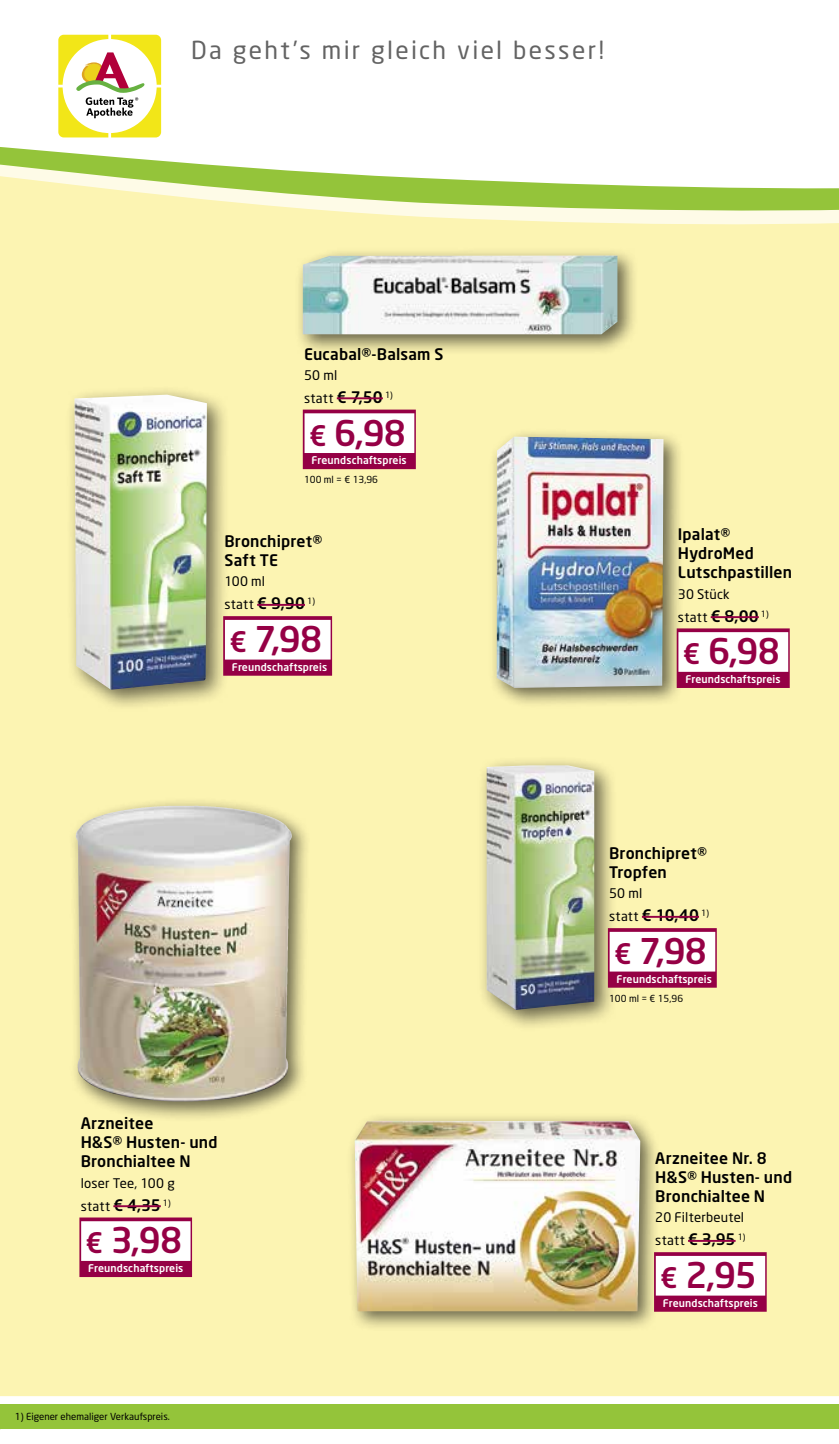
<style>
.page{position:relative;width:839px;height:1444px;background:#fff}
.page>*{position:absolute;margin:0;border:0;box-sizing:border-box;transform-origin:0 0}
.t1{font:500 35px "Neo Sans";letter-spacing:-.025em;color:#950045}
.t2{font:24.5px "Neo Sans";letter-spacing:.095em;color:#636363}
.t3{font:500 15.75px/19.2px "Neo Sans";letter-spacing:.01em;color:#000}
.t4{font:13.12px/22.8px "Neo Sans";letter-spacing:.015em;color:#000}
.t5{font:500 10.5px "Neo Sans";letter-spacing:.01em;color:#fff}
.t6{font:9.62px "Neo Sans";color:#000}
.s1{font-weight:500;font-size:15.75px}
.s2{font-size:28px}
.s3{font-weight:400;font-size:13.12px}
</style>
<div class="page">
<div style="left:0;top:1404px;width:838px;height:25px;background:#94c43a"></div>
<svg style="left:838px;top:1404px;width:1px;height:25px"></svg>
<div style="left:0;top:229px;width:838px;height:1167px;background:#fcf4b2"></div>
<hr style="left:0;top:226px;width:838px;height:3px;background:#fcf4b2">
<svg style="left:0;top:74px;width:838px;height:152px"></svg>
<svg style="left:58px;top:35px;width:103px;height:102px"></svg>
<div style="left:65px;top:385px;width:165px;height:327px;background:#000;opacity:.6"></div>
<img style="left:74px;top:395px;width:133px;height:295px">
<div style="left:223px;top:616px;width:109px;height:60px;background:#950045"></div>
<div style="left:225px;top:620px;width:105px;height:39px;background:#fff"></div>
<hr style="left:257px;top:604px;width:48px;height:2px;background:#950045">
<div style="left:477px;top:756px;width:140px;height:276px;background:#000;opacity:.6"></div>
<img style="left:486px;top:765px;width:108px;height:245px">
<div style="left:607px;top:928px;width:109px;height:59px;background:#950045"></div>
<div style="left:609px;top:932px;width:106px;height:39px;background:#fff"></div>
<hr style="left:641px;top:916px;width:57px;height:2px;background:#950045">
<div style="left:346px;top:1112px;width:315px;height:220px;background:#000;opacity:.6"></div>
<img style="left:354px;top:1121px;width:286px;height:190px">
<div style="left:654px;top:1252px;width:112px;height:59px;background:#950045"></div>
<div style="left:655px;top:1256px;width:110px;height:39px;background:#fff"></div>
<hr style="left:688px;top:1240px;width:47px;height:1px;background:#950045">
<div style="left:488px;top:428px;width:196px;height:281px;background:#000;opacity:.6"></div>
<img style="left:496px;top:437px;width:167px;height:251px">
<div style="left:676px;top:628px;width:113px;height:60px;background:#950045"></div>
<div style="left:678px;top:632px;width:110px;height:40px;background:#fff"></div>
<hr style="left:710px;top:616px;width:48px;height:2px;background:#950045">
<div style="left:303px;top:409px;width:113px;height:60px;background:#950045"></div>
<div style="left:304px;top:413px;width:110px;height:40px;background:#fff"></div>
<hr style="left:337px;top:397px;width:46px;height:2px;background:#950045">
<div style="left:295px;top:247px;width:343px;height:108px;background:#000;opacity:.6"></div>
<img style="left:303px;top:255px;width:314px;height:79px">
<div style="left:68px;top:797px;width:244px;height:325px;background:#000;opacity:.6"></div>
<img style="left:75px;top:806px;width:117px;height:282px">
<div style="left:79px;top:1217px;width:113px;height:60px;background:#950045"></div>
<div style="left:81px;top:1221px;width:109px;height:40px;background:#fff"></div>
<hr style="left:113px;top:1205px;width:48px;height:2px;background:#950045">
<h2 class="t2" style="left:191px;top:35px;width:414px">Da geht’s mir gleich viel besser!</h2>
<p class="t3" style="left:304px;top:344px;width:141px">Eucabal®-Balsam S</p>
<p class="t4" style="left:304px;top:363px;width:90px">50 ml<br>statt <span class="s1">€ 7,50</span> <sup>1)</sup></p>
<h1 class="t1" style="left:309px;top:410px;width:98px"><span class="s2">€</span> 6,98</h1>
<p class="t5" style="left:311px;top:454px;width:97px">Freundschaftspreis</p>
<p class="t6" style="left:304px;top:473px;width:76px">100 ml = € 13,96</p>
<p class="t3" style="left:224px;top:531px;width:99px">Bronchipret®<br>Saft TE</p>
<p class="t4" style="left:224px;top:570px;width:92px">100 ml<br>statt <span class="s1">€ 9,90</span> <sup>1)</sup></p>
<h1 class="t1" style="left:229px;top:617px;width:94px"><span class="s2">€</span> 7,98</h1>
<p class="t5" style="left:232px;top:660px;width:97px">Freundschaftspreis</p>
<p class="t3" style="left:81px;top:1113px;width:138px">Arzneitee<br>H&amp;S® Husten- und<br>Bronchialtee N</p>
<p class="t4" style="left:81px;top:1171px;width:96px">loser Tee, 100 g statt <span class="s1">€ 4,35</span> <sup>1)</sup></p>
<h1 class="t1" style="left:86px;top:1218px;width:98px"><span class="s2">€</span> 3,98</h1>
<p class="t5" style="left:88px;top:1261px;width:97px">Freundschaftspreis</p>
<p class="t6" style="left:15px;top:1411px;width:156px">1) Eigener ehemaliger Verkaufspreis.</p>
<p class="t3" style="left:677px;top:524px;width:116px">Ipalat®<br>HydroMed<br>Lutschpastillen</p>
<p class="t4" style="left:677px;top:582px;width:92px">30 Stück<br>statt <span class="s1">€ 8,00</span> <sup>1)</sup></p>
<h1 class="t1" style="left:682px;top:629px;width:98px"><span class="s2">€</span> 6,98</h1>
<p class="t5" style="left:685px;top:673px;width:97px">Freundschaftspreis</p>
<p class="t3" style="left:609px;top:843px;width:99px">Bronchipret®<br>Tropfen</p>
<p class="t4" style="left:609px;top:882px;width:35px">50 ml</p>
<p class="t3" style="left:609px;top:905px;width:101px"><span class="s3">statt</span> € 10,40 <sup>1)</sup></p>
<h1 class="t1" style="left:614px;top:929px;width:94px"><span class="s2">€</span> 7,98</h1>
<p class="t5" style="left:616px;top:972px;width:97px">Freundschaftspreis</p>
<p class="t6" style="left:609px;top:992px;width:76px">100 ml = € 15,96</p>
<p class="t3" style="left:655px;top:1147px;width:138px">Arzneitee Nr. 8<br>H&amp;S® Husten- und<br>Bronchialtee N</p>
<p class="t4" style="left:655px;top:1206px;width:92px">20 Filterbeutel statt <span class="s1">€ 3,95</span> <sup>1)</sup></p>
<h1 class="t1" style="left:660px;top:1253px;width:98px"><span class="s2">€</span> 2,95</h1>
<p class="t5" style="left:662px;top:1296px;width:97px">Freundschaftspreis</p>
</div>
